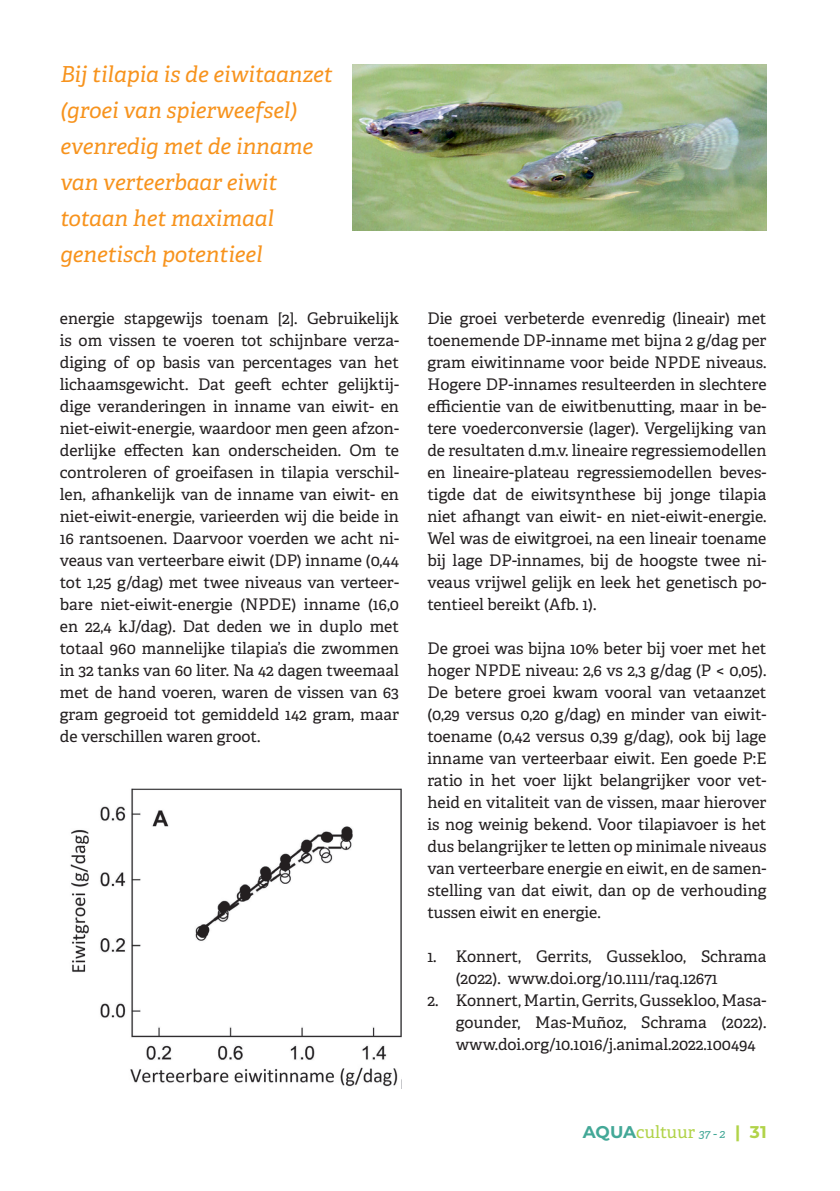
<style>
.page{position:relative;width:840px;height:1191px;background:#fff}
.page>*{position:absolute;margin:0;border:0;box-sizing:border-box;transform-origin:0 0}
.t1{font:italic 22px/36px "Adelle";color:#f7931d}
.t2{font:17px "Adelle";color:#b1d349}
.t3{font:16px/22px "Adelle";color:#231f20;text-align:justify}
.s1{font-family:"Montserrat";font-weight:700;color:#43a897}
.s2{font-style:italic;font-size:12px;color:#43a897}
.s3{font-family:"Montserrat";font-weight:700}
</style>
<div class="page">
<img style="left:70px;top:788px;width:331px;height:299px">
<img style="left:352px;top:65px;width:414px;height:165px">
<h1 class="t1" style="left:60px;top:56px;width:274px">Bij tilapia is de eiwitaanzet (groei van spierweefsel) evenredig met de inname van verteerbaar eiwit totaan het maximaal genetisch potentieel</h1>
<p class="t3" style="left:60px;top:307px;width:340px">energie stapgewijs toenam [2]. Gebruikelijk is om vissen te voeren tot schijnbare verza&shy;diging of op basis van percentages van het lichaamsgewicht. Dat geeft echter gelijktij&shy;dige veranderingen in inname van eiwit- en niet-eiwit-energie, waardoor men geen afzon&shy;derlijke effecten kan onderscheiden. Om te controleren of groeifasen in tilapia verschil&shy;len, afhankelijk van de inname van eiwit- en niet-eiwit-energie, varieerden wij die beide in 16 rantsoenen. Daarvoor voerden we acht ni&shy;veaus van verteerbare eiwit (DP) inname (0,44 tot 1,25 g/dag) met twee niveaus van verteer&shy;bare niet-eiwit-energie (NPDE) inname (16,0 en 22,4 kJ/dag). Dat deden we in duplo met totaal 960 mannelijke tilapia’s die zwommen in 32 tanks van 60 liter. Na 42 dagen tweemaal met de hand voeren, waren de vissen van 63 gram gegroeid tot gemiddeld 142 gram, maar de verschillen waren groot.</p>
<p class="t3" style="left:427px;top:307px;width:340px">Die groei verbeterde evenredig (lineair) met toenemende DP-inname met bijna 2 g/dag per gram eiwitinname voor beide NPDE niveaus.<br>Hogere DP-innames resulteerden in slechtere efficientie van de eiwitbenutting, maar in be&shy;tere voederconversie (lager). Vergelijking van de resultaten d.m.v. lineaire regressiemodellen en lineaire-plateau regressiemodellen beves&shy;tigde dat de eiwitsynthese bij jonge tilapia niet afhangt van eiwit- en niet-eiwit-energie.<br>Wel was de eiwitgroei, na een lineair toename bij lage DP-innames, bij de hoogste twee ni&shy;veaus vrijwel gelijk en leek het genetisch po&shy;tentieel bereikt (Afb. 1).</p>
<p class="t3" style="left:427px;top:637px;width:340px">De groei was bijna 10% beter bij voer met het hoger NPDE niveau: 2,6 vs 2,3 g/dag (P &lt; 0,05).<br>De betere groei kwam vooral van vetaanzet (0,29 versus 0,20 g/dag) en minder van eiwit&shy;toename (0,42 versus 0,39 g/dag), ook bij lage inname van verteerbaar eiwit. Een goede P:E ratio in het voer lijkt belangrijker voor vet&shy;heid en vitaliteit van de vissen, maar hierover is nog weinig bekend. Voor tilapiavoer is het dus belangrijker te letten op minimale niveaus van verteerbare energie en eiwit, en de samen&shy;stelling van dat eiwit, dan op de verhouding tussen eiwit en energie.</p>
<p class="t3" style="left:455px;top:945px;width:312px;text-indent:-28px">1. Konnert, Gerrits, Gussekloo, Schrama (2022). www.doi.org/10.1111/raq.12671</p>
<p class="t3" style="left:455px;top:989px;width:312px;text-indent:-28px">2. Konnert, Martin, Gerrits, Gussekloo, Masa&shy;gounder, Mas-Muñoz, Schrama (2022). www.doi.org/10.1016/j.animal.2022.100494</p>
<p class="t2" style="left:582px;top:1121px;width:185px"><span class="s1">AQUA</span>cultuur <span class="s2">37 - 2</span> <span class="s3">| 31</span></p>
</div>
